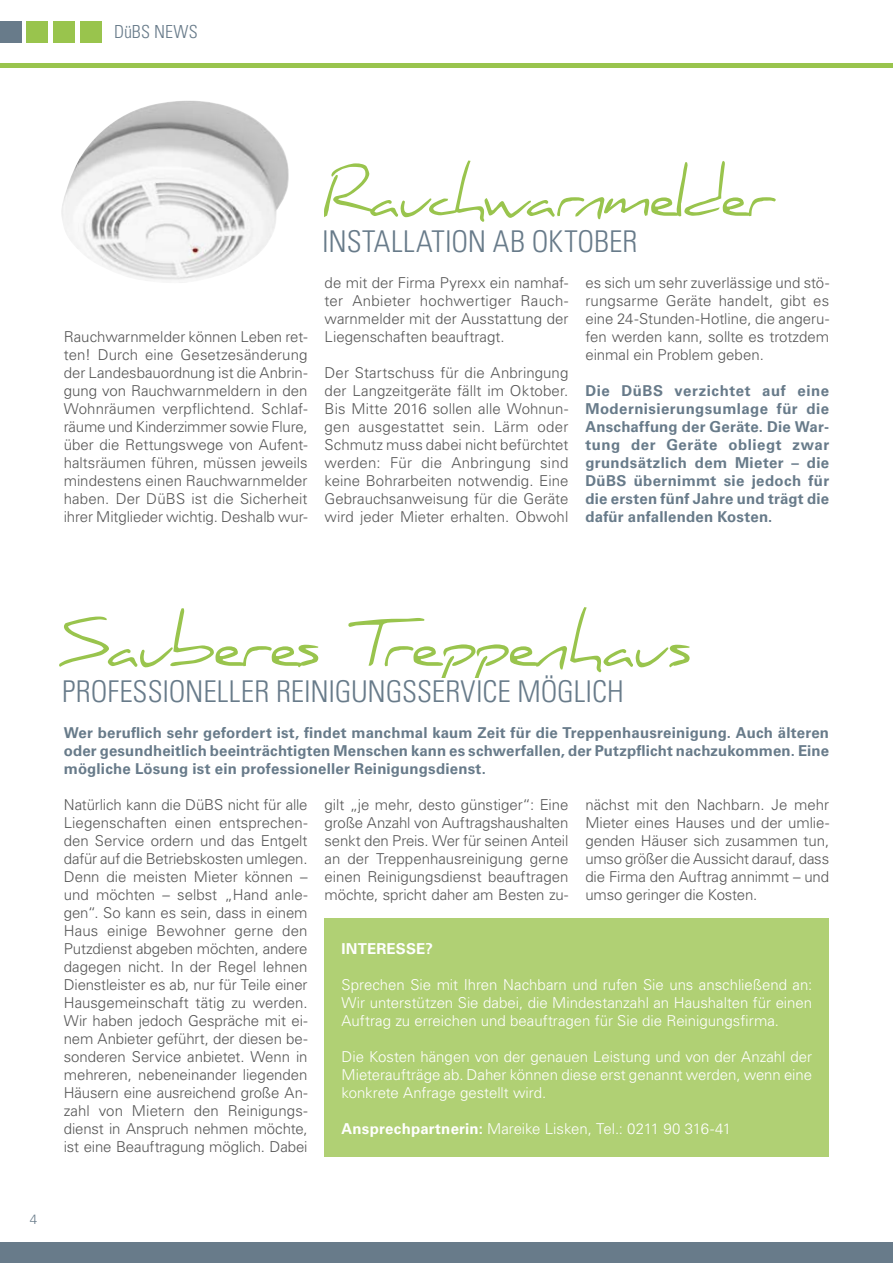
<style>
.page{position:relative;width:893px;height:1263px;background:#fff}
.page>*{position:absolute;margin:0;border:0;box-sizing:border-box;transform-origin:0 0}
.t1{font:64.5px "Daniel";color:#99c44d}
.t2{font:60.75px "Daniel";color:#99c44d}
.t3{font:300 condensed 30px "Univers LT Std";letter-spacing:-.005em;color:#687b8a}
.t4{font:300 condensed 18px "Univers LT Std";letter-spacing:.005em;color:#687b8a}
.t5{font:300 15px/18px "Univers LT Std";letter-spacing:-.005em;color:#565656;text-align:justify}
.t6{font:700 15px/18px "Univers LT Std";letter-spacing:.015em;color:#687b8a;text-align:justify}
.t7{font:300 15px/18px "Univers LT Std";color:#fff;text-align:justify}
.t8{font:700 15px "Univers LT Std";letter-spacing:.01em;color:#fff}
.t9{font:300 13.5px "Univers LT Std";color:#687b8a}
.s1{font-weight:700}
</style>
<div class="page">
<img style="left:61px;top:101px;width:228px;height:182px">
<hr style="left:0;top:64px;width:893px;height:4px;background:#99c44d">
<div style="left:0;top:21px;width:21px;height:22px;background:#687b8a"></div>
<div style="left:27px;top:21px;width:21px;height:22px;background:#99c44d"></div>
<div style="left:53px;top:21px;width:22px;height:22px;background:#99c44d"></div>
<div style="left:80px;top:21px;width:21px;height:22px;background:#99c44d"></div>
<div style="left:0;top:1242px;width:893px;height:21px;background:#687b8a"></div>
<svg style="left:604px;top:198px;width:46px;height:18px"></svg>
<div style="left:325px;top:918px;width:504px;height:239px;background:#b0d074"></div>
<p class="t4" style="left:114px;top:21px;width:85px">DüBS NEWS</p>
<p class="t5" style="left:64px;top:328px;width:245px">Rauchwarnmelder können Leben ret&shy;ten! Durch eine Gesetzesänderung der Landesbauordnung ist die Anbrin&shy;gung von Rauchwarnmeldern in den Wohnräumen verpflichtend. Schlaf&shy;räume und Kinderzimmer sowie Flure, über die Rettungswege von Aufent&shy;haltsräumen führen, müssen jeweils mindestens einen Rauchwarnmelder haben. Der DüBS ist die Sicherheit ihrer Mitglieder wichtig. Deshalb wur-</p>
<h2 class="t2" style="left:320px;top:160px;width:468px">Rauchwarn elder</h2>
<h3 class="t3" style="left:322px;top:223px;width:317px">INSTALLATION AB OKTOBER</h3>
<p class="t5" style="left:325px;top:274px;width:245px">de mit der Firma Pyrexx ein namhaf&shy;ter Anbieter hochwertiger Rauch&shy;warnmelder mit der Ausstattung der Liegenschaften beauftragt.</p>
<p class="t5" style="left:325px;top:364px;width:245px">Der Startschuss für die Anbringung der Langzeitgeräte fällt im Oktober.<br>Bis Mitte 2016 sollen alle Wohnun&shy;gen ausgestattet sein. Lärm oder Schmutz muss dabei nicht befürchtet werden: Für die Anbringung sind keine Bohrarbeiten notwendig. Eine Gebrauchsanweisung für die Geräte wird jeder Mieter erhalten. Obwohl</p>
<p class="t5" style="left:585px;top:274px;width:245px">es sich um sehr zuverlässige und stö&shy;rungsarme Geräte handelt, gibt es eine 24-Stunden-Hotline, die angeru&shy;fen werden kann, sollte es trotzdem einmal ein Problem geben.</p>
<p class="t6" style="left:585px;top:382px;width:245px">Die DüBS verzichtet auf eine Modernisierungsumlage für die Anschaffung der Geräte. Die War&shy;tung der Geräte obliegt zwar grundsätzlich dem Mieter – die DüBS übernimmt sie jedoch für die ersten fünf Jahre und trägt die dafür anfallenden Kosten.</p>
<h1 class="t1" style="left:55px;top:606px;width:648px">Sauberes Treppenhaus</h1>
<h3 class="t3" style="left:62px;top:673px;width:563px">PROFESSIONELLER REINIGUNGSSERVICE MÖGLICH</h3>
<p class="t6" style="left:64px;top:724px;width:767px">Wer beruflich sehr gefordert ist, findet manchmal kaum Zeit für die Treppenhausreinigung. Auch älteren oder gesundheitlich beeinträchtigten Menschen kann es schwerfallen, der Putzpflicht nachzukommen. Eine mögliche Lösung ist ein professioneller Reinigungsdienst.</p>
<p class="t5" style="left:64px;top:796px;width:245px">Natürlich kann die DüBS nicht für alle Liegenschaften einen entsprechen&shy;den Service ordern und das Entgelt dafür auf die Betriebskosten umlegen.<br>Denn die meisten Mieter können – und möchten – selbst „Hand anle&shy;gen“. So kann es sein, dass in einem Haus einige Bewohner gerne den Putzdienst abgeben möchten, andere dagegen nicht. In der Regel lehnen Dienstleister es ab, nur für Teile einer Hausgemeinschaft tätig zu werden.<br>Wir haben jedoch Gespräche mit ei&shy;nem Anbieter geführt, der diesen be&shy;sonderen Service anbietet. Wenn in mehreren, nebeneinander liegenden Häusern eine ausreichend große An&shy;zahl von Mietern den Reinigungs&shy;dienst in Anspruch nehmen möchte, ist eine Beauftragung möglich. Dabei</p>
<p class="t5" style="left:325px;top:796px;width:245px">gilt „je mehr, desto günstiger“: Eine große Anzahl von Auftragshaushalten senkt den Preis. Wer für seinen Anteil an der Treppenhausreinigung gerne einen Reinigungsdienst beauftragen möchte, spricht daher am Besten zu-</p>
<p class="t5" style="left:585px;top:796px;width:245px">nächst mit den Nachbarn. Je mehr Mieter eines Hauses und der umlie&shy;genden Häuser sich zusammen tun, umso größer die Aussicht darauf, dass die Firma den Auftrag annimmt – und umso geringer die Kosten.</p>
<p class="t8" style="left:342px;top:940px;width:93px">INTERESSE?</p>
<p class="t7" style="left:342px;top:976px;width:472px">Sprechen Sie mit Ihren Nachbarn und rufen Sie uns anschließend an:<br>Wir unterstützen Sie dabei, die Mindestanzahl an Haushalten für einen Auftrag zu erreichen und beauftragen für Sie die Reinigungsfirma.</p>
<p class="t7" style="left:342px;top:1048px;width:472px">Die Kosten hängen von der genauen Leistung und von der Anzahl der Mieteraufträge ab. Daher können diese erst genannt werden, wenn eine konkrete Anfrage gestellt wird.</p>
<p class="t7" style="left:342px;top:1120px;width:391px"><span class="s1">Ansprechpartnerin:</span> Mareike Lisken, Tel.: 0211 90 316-41</p>
<p class="t9" style="left:30px;top:1211px;width:9px">4</p>
</div>
